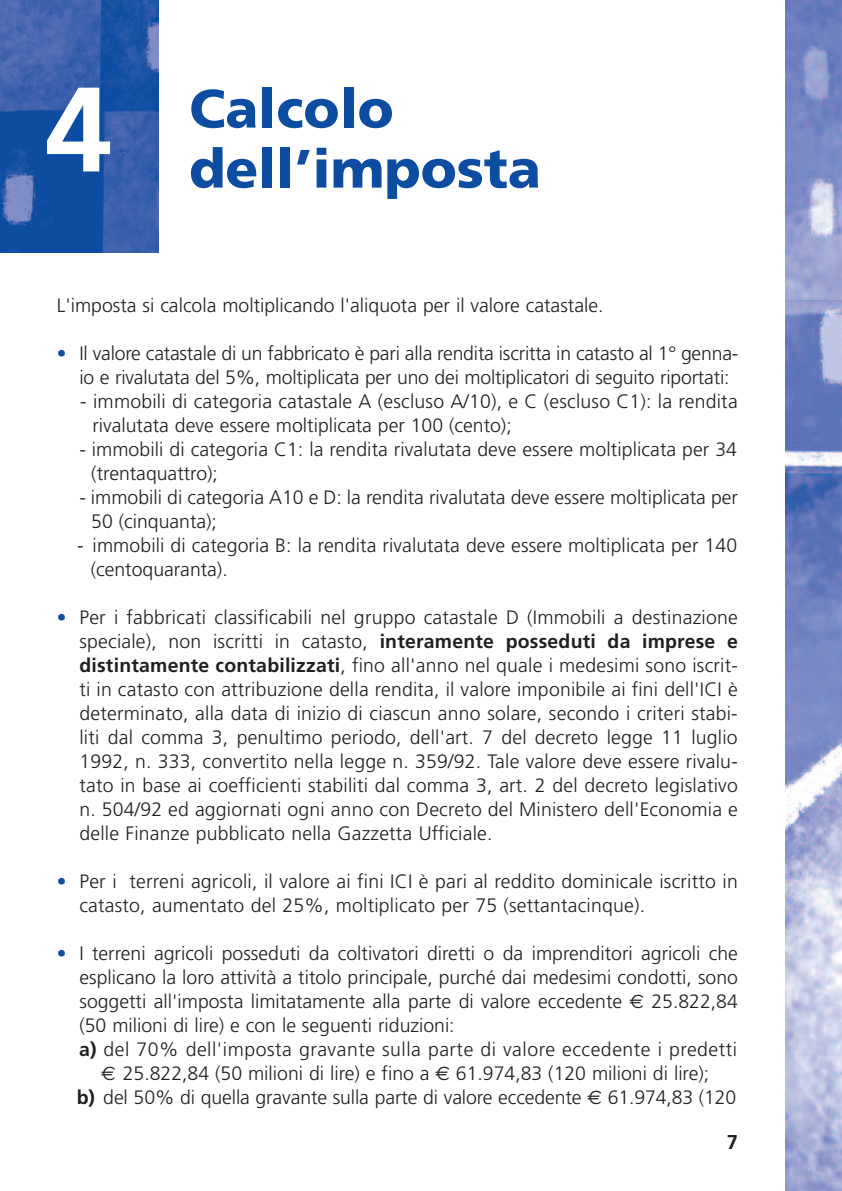
<style>
.page{position:relative;width:842px;height:1191px;background:#fff}
.page>*{position:absolute;margin:0;border:0;box-sizing:border-box;transform-origin:0 0}
.t1{font:700 120px "Frutiger";color:#fff}
.t2{font:900 54px "Frutiger";color:#0d4da1}
.t3{font:700 20px "Frutiger";color:#231f20}
.t4{font:300 19.4px/24px "Frutiger";color:#231f20}
.t5{font:300 19.4px "Frutiger";letter-spacing:.03em;color:#231f20}
.s1{color:#0d4da1}
.s2{font-weight:700}
.s3{font-family:"Euro Sans";font-weight:400}
</style>
<div class="page">
<img style="left:785px;top:0;width:56px;height:1191px">
<img style="left:0;top:0;width:159px;height:253px">
<h1 class="t1" style="left:45px;top:81px;width:68px">4</h1>
<h2 class="t2" style="left:189px;top:87px;width:206px">Calcolo</h2>
<h2 class="t2" style="left:189px;top:147px;width:353px">dell’imposta</h2>
<p class="t4" style="left:57px;top:295px;width:548px">L'imposta si calcola moltiplicando l'aliquota per il valore catastale.</p>
<p class="t4" style="left:79px;top:343px;width:660px;text-indent:-23px"><span class="s1">•</span> Il valore catastale di un fabbricato è pari alla rendita iscritta in catasto al 1° genna&shy;io e rivalutata del 5%, moltiplicata per uno dei moltiplicatori di seguito riportati:</p>
<p class="t4" style="left:92px;top:391px;width:646px;text-indent:-12px">- immobili di categoria catastale A (escluso A/10), e C (escluso C1): la rendita rivalutata deve essere moltiplicata per 100 (cento);</p>
<p class="t4" style="left:91px;top:439px;width:647px;text-indent:-12px">- immobili di categoria C1: la rendita rivalutata deve essere moltiplicata per 34 (trentaquattro);</p>
<p class="t4" style="left:91px;top:487px;width:648px;text-indent:-12px">- immobili di categoria A10 e D: la rendita rivalutata deve essere moltiplicata per<br>50 (cinquanta);</p>
<p class="t4" style="left:91px;top:535px;width:647px;text-indent:-14px">- immobili di categoria B: la rendita rivalutata deve essere moltiplicata per 140 (centoquaranta).</p>
<p class="t4" style="left:79px;top:607px;width:659px;text-align:justify;text-indent:-23px"><span class="s1">•</span> Per i fabbricati classificabili nel gruppo catastale D (Immobili a destinazione speciale), non iscritti in catasto, <span class="s2">interamente posseduti da imprese e distintamente contabilizzati</span>, fino all'anno nel quale i medesimi sono iscrit&shy;ti in catasto con attribuzione della rendita, il valore imponibile ai fini dell'ICI è determinato, alla data di inizio di ciascun anno solare, secondo i criteri stabi&shy;liti dal comma 3, penultimo periodo, dell'art. 7 del decreto legge 11 luglio 1992, n. 333, convertito nella legge n. 359/92. Tale valore deve essere rivalu&shy;tato in base ai coefficienti stabiliti dal comma 3, art. 2 del decreto legislativo n. 504/92 ed aggiornati ogni anno con Decreto del Ministero dell'Economia e delle Finanze pubblicato nella Gazzetta Ufficiale.</p>
<p class="t4" style="left:79px;top:871px;width:659px;text-indent:-23px"><span class="s1">•</span> Per i terreni agricoli, il valore ai fini ICI è pari al reddito dominicale iscritto in catasto, aumentato del 25%, moltiplicato per 75 (settantacinque).</p>
<p class="t4" style="left:57px;top:943px;width:682px"><span class="s1">•</span> I terreni agricoli posseduti da coltivatori diretti o da imprenditori agricoli che</p>
<p class="t4" style="left:79px;top:967px;width:659px">esplicano la loro attività a titolo principale, purché dai medesimi condotti, sono</p>
<p class="t4" style="left:79px;top:991px;width:659px">soggetti all'imposta limitatamente alla parte di valore eccedente <span class="s3">€</span> 25.822,84</p>
<p class="t4" style="left:79px;top:1015px;width:376px">(50 milioni di lire) e con le seguenti riduzioni:</p>
<p class="t5" style="left:79px;top:1041px;width:659px"><span class="s2">a)</span> del 70% dell'imposta gravante sulla parte di valore eccedente i predetti</p>
<p class="t4" style="left:101px;top:1063px;width:609px"><span class="s3">€</span> 25.822,84 (50 milioni di lire) e fino a <span class="s3">€</span> 61.974,83 (120 milioni di lire);</p>
<p class="t4" style="left:77px;top:1087px;width:660px"><span class="s2">b)</span> del 50% di quella gravante sulla parte di valore eccedente <span class="s3">€</span> 61.974,83 (120</p>
<p class="t3" style="left:726px;top:1134px;width:13px">7</p>
</div>
